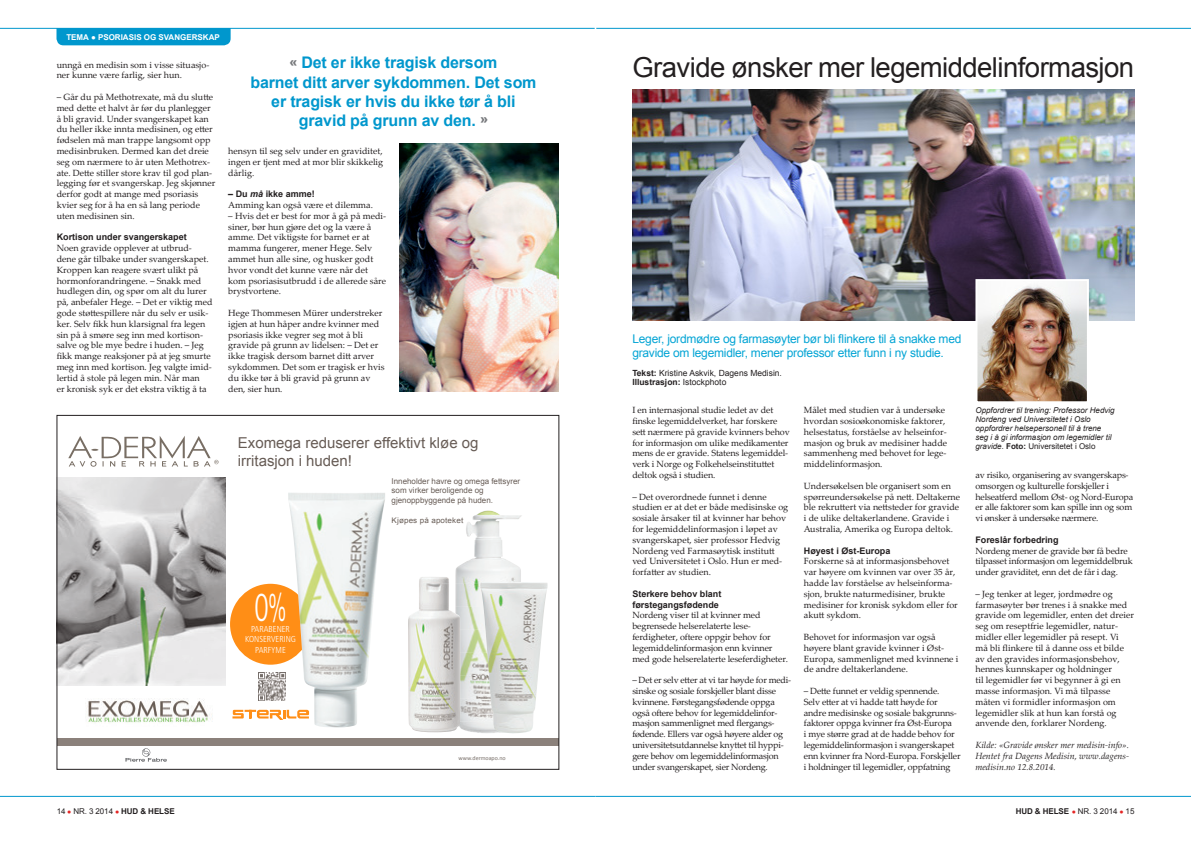
<style>
.page{position:relative;width:1191px;height:842px;background:#fff}
.page>*{position:absolute;margin:0;border:0;box-sizing:border-box;transform-origin:0 0}
.t1{font:300 condensed 38.9px "Frutiger";color:#fff;scale:.8 1}
.t2{font:27.5px "Arial";letter-spacing:-.02em;color:#231f20}
.t3{font:700 16px/19.2px "Arial";letter-spacing:-.01em;color:#0097cd;text-align:center}
.t4{font:15px/18px "Arial";color:#675c55}
.t5{font:12px/14.4px "Arial";letter-spacing:-.02em;color:#05a5d5}
.t6{font:9px/10.8px "Palatino Linotype";color:#231f20}
.t7{font:9px/10.8px "Palatino Linotype";letter-spacing:-.02em;color:#231f20}
.t8{font:9px/10.8px "Palatino Linotype";letter-spacing:-.025em;color:#231f20}
.t9{font:700 9px/10.8px "Arial";color:#231f20}
.t10{font:italic 9px/10.8px "Palatino Linotype";color:#231f20;text-align:justify}
.t11{font:300 condensed 8.6px/10.4px "Frutiger";color:#fff;text-align:center}
.t12{font:8.5px/9px "Arial";color:#231f20}
.t13{font:italic 8px/9px "Arial";color:#231f20}
.t14{font:8px/9.6px "Arial";color:#675c55}
.t15{font:8px "Arial";letter-spacing:-.01em;color:#231f20}
.t16{font:700 8px "Arial";color:#fff}
.t17{font:7.7px "Arial";color:#675c55;scale:1.04 1}
.t18{font:6px "Calibri";color:#776e68}
.s1{font-style:italic}
.s2{font-weight:700}
.s3{font-weight:700;font-style:normal}
.s4{font-style:normal}
.s5{font-size:7px;color:#e42625}
</style>
<div class="page">
<hr style="left:0;top:28px;width:594px;height:1px;background:#0097cd">
<hr style="left:0;top:796px;width:595px;height:1px;background:#0097cd">
<hr style="left:596px;top:28px;width:595px;height:1px;background:#0097cd">
<hr style="left:595px;top:796px;width:596px;height:1px;background:#0097cd">
<img style="left:632px;top:89px;width:502px;height:231px">
<img style="left:978px;top:282px;width:108px;height:118px">
<div style="left:975px;top:279px;width:114px;height:124px;border:2px solid #fff"></div>
<div style="left:230px;top:584px;width:81px;height:81px;background:#ff8e16;border-radius:50%"></div>
<img style="left:85px;top:698px;width:128px;height:25px">
<img style="left:476px;top:510px;width:24px;height:5px">
<img style="left:466px;top:515px;width:56px;height:23px">
<img style="left:468px;top:538px;width:40px;height:23px">
<img style="left:455px;top:561px;width:66px;height:173px">
<svg style="left:68px;top:436px;width:151px;height:31px"></svg>
<img style="left:59px;top:478px;width:167px;height:208px">
<img style="left:480px;top:582px;width:67px;height:151px">
<img style="left:408px;top:577px;width:52px;height:155px">
<div style="left:57px;top:738px;width:502px;height:8px;background:#8b817b"></div>
<svg style="left:126px;top:748px;width:41px;height:13px"></svg>
<img style="left:258px;top:672px;width:28px;height:28px">
<svg style="left:232px;top:710px;width:56px;height:10px"></svg>
<img style="left:288px;top:493px;width:97px;height:234px">
<img style="left:400px;top:143px;width:158px;height:248px">
<div style="left:56px;top:28px;width:175px;height:17px;background:#0097cd"></div>
<p class="t16" style="left:66px;top:31px;width:155px">TEMA ● PSORIASIS OG SVANGERSKAP</p>
<p class="t6" style="left:57px;top:59px;width:154px">unngå en medisin som i visse situasjo&shy;ner kunne være farlig, sier hun.</p>
<p class="t6" style="left:57px;top:91px;width:160px">– Går du på Methotrexate, må du slutte med dette et halvt år før du planlegger å bli gravid. Under svangerskapet kan du heller ikke innta medisinen, og etter fødselen må man trappe langsomt opp medisinbruken. Dermed kan det dreie seg om nærmere to år uten Methotrex&shy;ate. Dette stiller store krav til god plan&shy;legging før et svangerskap. Jeg skjønner derfor godt at mange med psoriasis kvier seg for å ha en så lang periode uten medisinen sin.</p>
<p class="t9" style="left:57px;top:232px;width:132px">Kortison under svangerskapet</p>
<p class="t6" style="left:57px;top:242px;width:157px">Noen gravide opplever at utbrud&shy;dene går tilbake under svangerskapet.<br>Kroppen kan reagere svært ulikt på hormonforandringene. – Snakk med hudlegen din, og spør om alt du lurer på, anbefaler Hege. – Det er viktig med gode støttespillere når du selv er usik&shy;ker. Selv fikk hun klarsignal fra legen sin på å smøre seg inn med kortison&shy;salve og ble mye bedre i huden. – Jeg fikk mange reaksjoner på at jeg smurte meg inn med kortison. Jeg valgte imid&shy;lertid å stole på legen min. Når man<br>er kronisk syk er det ekstra viktig å ta</p>
<h3 class="t3" style="left:250px;top:54px;width:288px"><sup>«</sup> Det er ikke tragisk dersom<br>barnet ditt arver sykdommen. Det som er tragisk er hvis du ikke tør å bli gravid på grunn av den. <sup>»</sup></h3>
<p class="t6" style="left:228px;top:145px;width:156px;text-align:justify">hensyn til seg selv under en graviditet, ingen er tjent med at mor blir skikkelig dårlig.</p>
<p class="t9" style="left:228px;top:189px;width:88px">– Du <span class="s1">må</span> ikke amme!</p>
<p class="t6" style="left:228px;top:199px;width:146px">Amming kan også være et dilemma.</p>
<p class="t6" style="left:228px;top:210px;width:159px">– Hvis det er best for mor å gå på medi&shy;siner, bør hun gjøre det og la være å amme. Det viktigste for barnet er at mamma fungerer, mener Hege. Selv ammet hun alle sine, og husker godt hvor vondt det kunne være når det kom psoriasisutbrudd i de allerede såre brystvortene.</p>
<p class="t6" style="left:228px;top:307px;width:158px">Hege Thommesen Mürer understreker igjen at hun håper andre kvinner med psoriasis ikke vegrer seg mot å bli gravide på grunn av lidelsen: – Det er ikke tragisk dersom barnet ditt arver sykdommen. Det som er tragisk er hvis du ikke tør å bli gravid på grunn av den, sier hun.</p>
<h3 class="t4" style="left:238px;top:434px;width:242px">Exomega reduserer effektivt kløe og irritasjon i huden!</h3>
<p class="t14" style="left:391px;top:476px;width:130px">Inneholder havre og omega fettsyrer som virker beroligende og gjenoppbyggende på huden.</p>
<p class="t17" style="left:391px;top:515px;width:71px">Kjøpes på apoteket</p>
<h1 class="t1" style="left:254px;top:586px;width:42px">0%</h1>
<p class="t11" style="left:245px;top:624px;width:52px">PARABENER<br>KONSERVERING<br>PARFYME</p>
<p class="t18" style="left:458px;top:754px;width:49px">www.dermoapo.no</p>
<h2 class="t2" style="left:632px;top:49px;width:503px">Gravide ønsker mer legemiddelinformasjon</h2>
<h3 class="t5" style="left:632px;top:331px;width:330px">Leger, jordmødre og farmasøyter bør bli flinkere til å snakke med gravide om legemidler, mener professor etter funn i ny studie.</h3>
<p class="t12" style="left:632px;top:369px;width:151px"><span class="s2">Tekst:</span> Kristine Askvik, Dagens Medisin.<br><span class="s2">Illustrasjon:</span> Istockphoto</p>
<p class="t6" style="left:632px;top:404px;width:159px">I en internasjonal studie ledet av det finske legemiddelverket, har forskere sett nærmere på gravide kvinners behov for informasjon om ulike medikamenter mens de er gravide. Statens legemiddel&shy;verk i Norge og Folkehelseinstituttet deltok også i studien.</p>
<p class="t6" style="left:632px;top:491px;width:157px">– Det overordnede funnet i denne studien er at det er både medisinske og sosiale årsaker til at kvinner har behov for legemiddelinformasjon i løpet av svangerskapet, sier professor Hedvig Nordeng ved Farmasøytisk institutt ved Universitetet i Oslo. Hun er med&shy;forfatter av studien.</p>
<p class="t9" style="left:632px;top:588px;width:91px">Sterkere behov blant førstegangsfødende</p>
<p class="t6" style="left:632px;top:609px;width:157px">Nordeng viser til at kvinner med begrensede helserelaterte lese&shy;ferdigheter, oftere oppgir behov for legemiddelinformasjon enn kvinner med gode helserelaterte leseferdigheter.</p>
<p class="t8" style="left:632px;top:674px;width:160px">– Det er selv etter at vi tar høyde for medi&shy;sinske og sosiale forskjeller blant disse kvinnene. Førstegangsfødende oppga også oftere behov for legemiddelinfor&shy;masjon sammenlignet med flergangs&shy;fødende. Ellers var også høyere alder og universitetsutdannelse knyttet til hyppi&shy;gere behov om legemiddelinformasjon under svangerskapet, sier Nordeng.</p>
<p class="t6" style="left:804px;top:404px;width:145px">Målet med studien var å undersøke hvordan sosioøkonomiske faktorer, helsestatus, forståelse av helseinfor&shy;masjon og bruk av medisiner hadde sammenheng med behovet for lege&shy;middelinformasjon.</p>
<p class="t6" style="left:804px;top:480px;width:158px">Undersøkelsen ble organisert som en spørreundersøkelse på nett. Deltakerne ble rekruttert via nettsteder for gravide i de ulike deltakerlandene. Gravide i Australia, Amerika og Europa deltok.</p>
<p class="t9" style="left:804px;top:545px;width:88px">Høyest i Øst-Europa</p>
<p class="t6" style="left:804px;top:555px;width:155px">Forskerne så at informasjonsbehovet var høyere om kvinnen var over 35 år, hadde lav forståelse av helseinforma&shy;sjon, brukte naturmedisiner, brukte medisiner for kronisk sykdom eller for akutt sykdom.</p>
<p class="t6" style="left:804px;top:631px;width:156px">Behovet for informasjon var også høyere blant gravide kvinner i Øst-Europa, sammenlignet med kvinnene i de andre deltakerlandene.</p>
<p class="t7" style="left:804px;top:685px;width:158px">– Dette funnet er veldig spennende.<br>Selv etter at vi hadde tatt høyde for andre medisinske og sosiale bakgrunns&shy;faktorer oppga kvinner fra Øst-Europa<br>i mye større grad at de hadde behov for legemiddelinformasjon i svangerskapet enn kvinner fra Nord-Europa. Forskjeller i holdninger til legemidler, oppfatning</p>
<p class="t13" style="left:975px;top:406px;width:141px">Oppfordrer til trening: Professor Hedvig Nordeng ved Universitetet i Oslo oppfordrer helsepersonell til å trene seg i å gi informasjon om legemidler til gravide. <span class="s3">Foto:</span> <span class="s4">Universitetet i Oslo</span></p>
<p class="t7" style="left:975px;top:469px;width:159px">av risiko, organisering av svangerskaps&shy;omsorgen og kulturelle forskjeller i helseatferd mellom Øst- og Nord-Europa er alle faktorer som kan spille inn og som vi ønsker å undersøke nærmere.</p>
<p class="t9" style="left:975px;top:534px;width:85px">Foreslår forbedring</p>
<p class="t7" style="left:975px;top:545px;width:159px">Nordeng mener de gravide bør få bedre tilpasset informasjon om legemiddelbruk under graviditet, enn det de får i dag.</p>
<p class="t6" style="left:975px;top:588px;width:160px">– Jeg tenker at leger, jordmødre og farmasøyter bør trenes i å snakke med gravide om legemidler, enten det dreier seg om reseptfrie legemidler, natur&shy;midler eller legemidler på resept. Vi<br>må bli flinkere til å danne oss et bilde av den gravides informasjonsbehov, hennes kunnskaper og holdninger<br>til legemidler før vi begynner å gi en masse informasjon. Vi må tilpasse måten vi formidler informasjon om legemidler slik at hun kan forstå og anvende den, forklarer Nordeng.</p>
<p class="t10" style="left:975px;top:739px;width:155px">Kilde: «Gravide ønsker mer medisin-info».<br>Hentet fra Dagens Medisin, www.dagens&shy;medisin.no 12.8.2014.</p>
<p class="t15" style="left:57px;top:805px;width:119px">14 <span class="s5">●</span> NR. 3 2014 <span class="s5">●</span> <span class="s2">HUD &amp; HELSE</span></p>
<p class="t15" style="left:1015px;top:805px;width:120px"><span class="s2">HUD &amp; HELSE</span> <span class="s5">●</span> NR. 3 2014 <span class="s5">●</span> 15</p>
</div>
